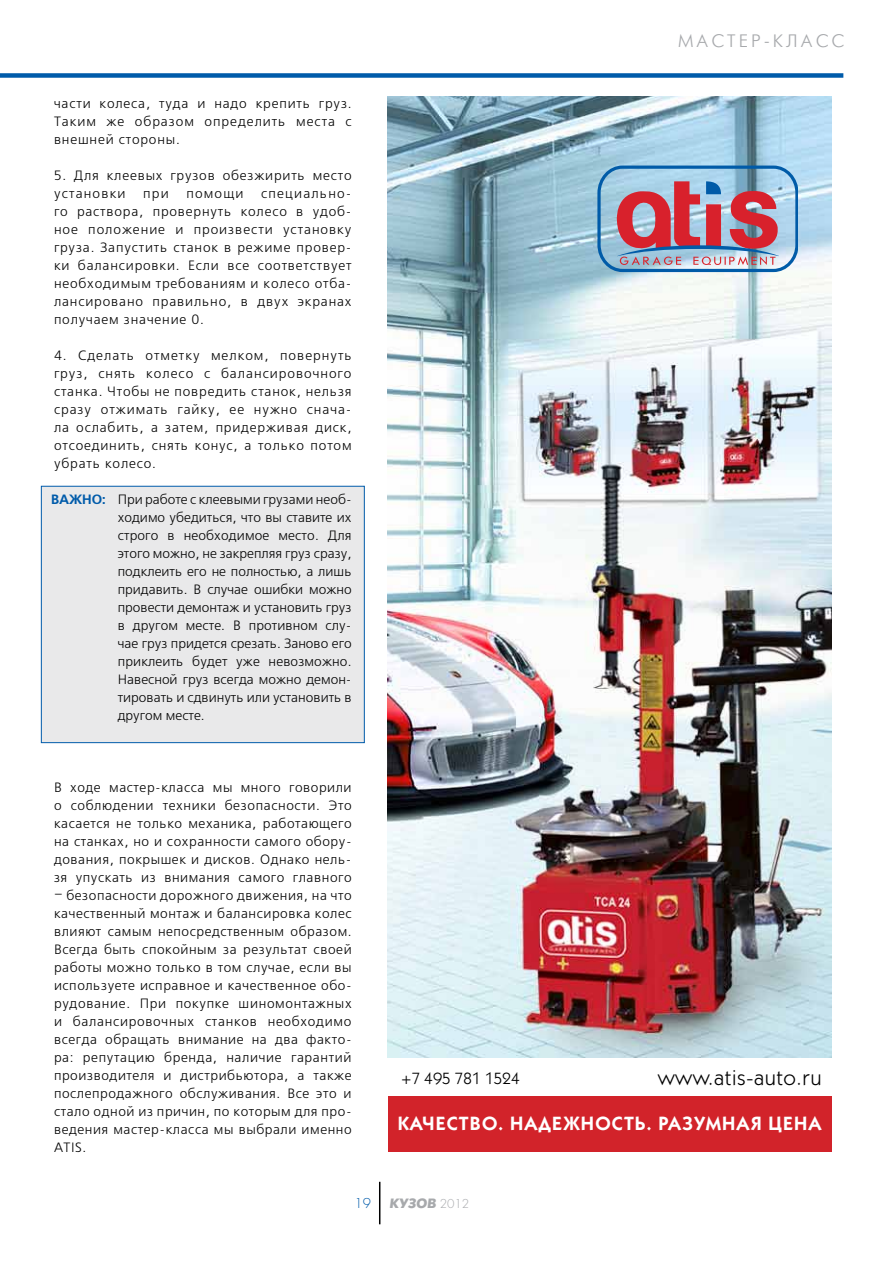
<style>
.page{position:relative;width:893px;height:1263px;background:#fff}
.page>*{position:absolute;margin:0;border:0;box-sizing:border-box;transform-origin:0 0}
.t1{font:20.85px "Kabel Book C";letter-spacing:.05em;color:#000}
.t2{font:700 19.35px "Kabel Book C";letter-spacing:.06em;color:#fff}
.t3{font:18px "Futura Futuris Light C";letter-spacing:.175em;color:#a7a9ac}
.t4{font:16.35px "Kabel Book C";color:#000}
.t5{font:13.5px/18px "Free Set C";letter-spacing:.06em;color:#000;text-align:justify}
.t6{font:italic 700 13.5px "Futura Futuris C";color:#a7a9ac}
.t7{font:700 13.5px "Free Set C";letter-spacing:-.01em;color:#005baa}
.s1{font-family:"Futura";font-weight:300;font-style:normal;font-size:15px;color:#005baa}
.s2{font-family:"Futura";font-weight:300;font-style:normal}
</style>
<div class="page">
<div style="left:41px;top:486px;width:323px;height:257px;background:#e9e9ea;border:1px solid #005baa"></div>
<div style="left:0;top:73px;width:843px;height:5px;background:#005baa"></div>
<hr style="left:379px;top:1182px;width:1px;height:42px;background:#000">
<img style="left:388px;top:96px;width:443px;height:961px">
<svg style="left:597px;top:166px;width:200px;height:106px"></svg>
<div style="left:388px;top:1096px;width:443px;height:56px;background:#d2232a"></div>
<p class="t5" style="left:54px;top:95px;width:299px">части колеса, туда и надо крепить груз.<br>Таким же образом определить места с внешней стороны.</p>
<p class="t5" style="left:54px;top:167px;width:299px">5. Для клеевых грузов обезжирить место установки</p>
<p class="t5" style="left:54px;top:185px;width:299px;text-indent:207px">специально&shy;го раствора, провернуть колесо в удоб&shy;ное положение и произвести установку груза. Запустить станок в режиме провер&shy;ки балансировки. Если все соответствует необходимым требованиям и колесо отба&shy;лансировано правильно, в двух экранах получаем значение 0.</p>
<p class="t5" style="left:54px;top:347px;width:299px">4. Сделать отметку мелком, повернуть груз, снять колесо с балансировочного станка. Чтобы не повредить станок, нельзя сразу отжимать гайку, ее нужно снача&shy;ла ослабить, а затем, придерживая диск, отсоединить, снять конус, а только потом убрать колесо.</p>
<p class="t5" style="left:118px;top:491px;width:235px">При работе с клеевыми грузами необ&shy;ходимо убедиться, что вы ставите их строго в необходимое место. Для этого можно, не закрепляя груз сразу, подклеить его не полностью, а лишь придавить. В случае ошибки можно провести демонтаж и установить груз в другом месте. В противном слу&shy;чае груз придется срезать. Заново его приклеить будет уже невозможно.<br>Навесной груз всегда можно демон&shy;тировать и сдвинуть или установить в другом месте.</p>
<p class="t5" style="left:143px;top:185px;width:27px">при</p>
<p class="t5" style="left:186px;top:185px;width:59px">помощи</p>
<p class="t7" style="left:51px;top:491px;width:56px">ВАЖНО:</p>
<p class="t5" style="left:54px;top:779px;width:299px">В ходе мастер-класса мы много говорили о соблюдении техники безопасности. Это касается не только механика, работающего на станках, но и сохранности самого обору&shy;дования, покрышек и дисков. Однако нель&shy;зя упускать из внимания самого главного</p>
<p class="t5" style="left:54px;top:887px;width:299px">– безопасности дорожного движения, на что качественный монтаж и балансировка колес влияют самым непосредственным образом.<br>Всегда быть спокойным за результат своей работы можно только в том случае, если вы используете исправное и качественное обо&shy;рудование. При покупке шиномонтажных и балансировочных станков необходимо всегда обращать внимание на два факто&shy;ра: репутацию бренда, наличие гарантий производителя и дистрибьютора, а также послепродажного обслуживания. Все это и стало одной из причин, по которым для про&shy;ведения мастер-класса мы выбрали именно ATIS.</p>
<h3 class="t3" style="left:678px;top:32px;width:168px">МАСТЕР-КЛАСС</h3>
<p class="t4" style="left:401px;top:1068px;width:120px">+7 495 781 1524</p>
<h1 class="t1" style="left:658px;top:1065px;width:165px">www.atis-auto.ru</h1>
<h2 class="t2" style="left:398px;top:1113px;width:425px">КАЧЕСТВО. НАДЕЖНОСТЬ. РАЗУМНАЯ ЦЕНА</h2>
<p class="t6" style="left:354px;top:1196px;width:116px"><span class="s1">19</span> КУЗОВ <span class="s2">2012</span></p>
</div>
